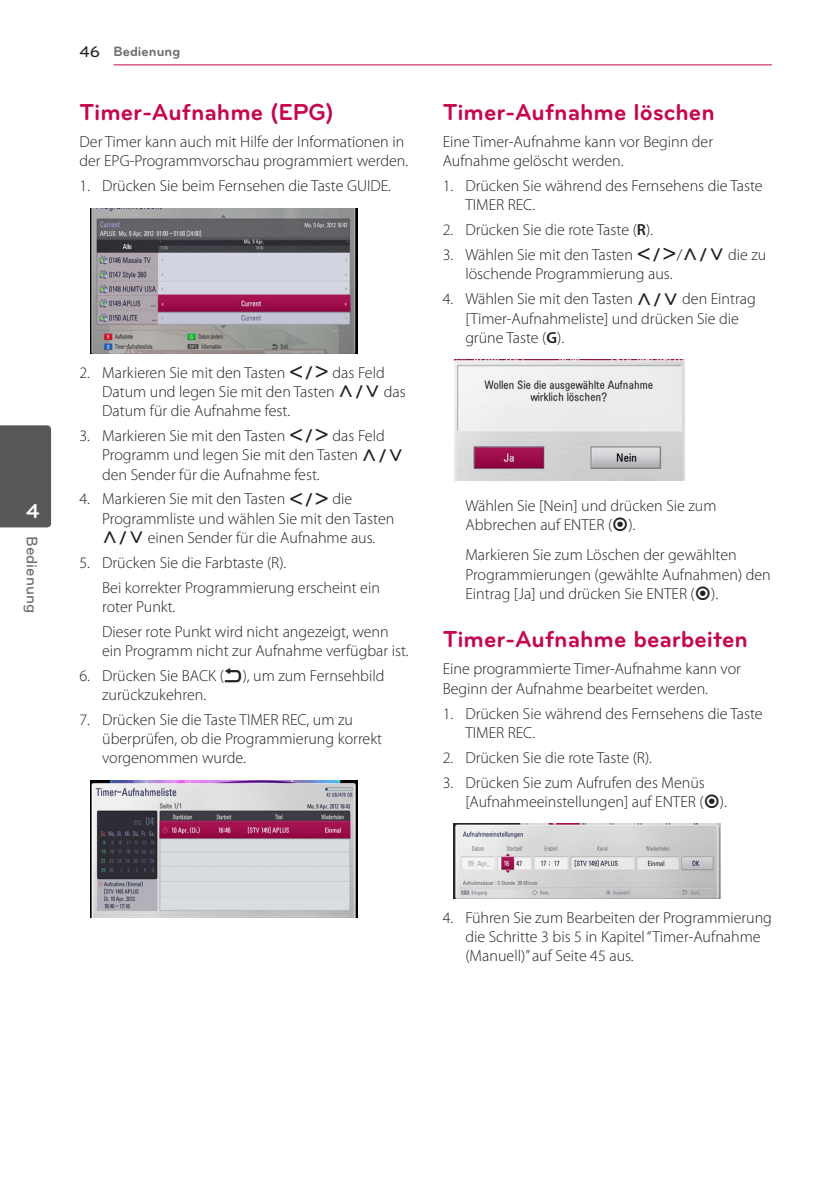
<style>
.page{position:relative;width:840px;height:1191px;background:#fff}
.page>*{position:absolute;margin:0;border:0;box-sizing:border-box;transform-origin:0 0}
.Title_2{font:700 24px "Bryant LG";color:#c50750}
.t1{font:700 21px "Bryant LG";color:#fff}
.Content_text_Num{font:300 16px/19.2px "Myriad Pro";color:#231f20}
.Content_text_Light{font:300 16px/19.2px "Myriad Pro";color:#231f20}
.t2{font:500 16px "Bryant LG";color:#6c6d70}
.t3{font:700 14px "Bryant LG";color:#6c6d70}
.s1{font-weight:500;font-size:16px;color:#231f20}
.s2{font-family:"UPSYS Common";font-weight:400}
.s3{font-family:"UPSYS Circled Number";font-weight:400}
.s4{font-weight:600}
</style>
<div class="page">
<hr style="left:113px;top:64px;width:658px;height:1px;background:#c50750">
<div style="left:0;top:425px;width:51px;height:102px;background:#57585a"></div>
<img style="left:91px;top:208px;width:266px;height:145px">
<img style="left:91px;top:780px;width:266px;height:137px">
<img style="left:454px;top:360px;width:230px;height:121px">
<img style="left:453px;top:824px;width:267px;height:74px">
<h2 class="t1" style="left:26px;top:498px;width:15px">4</h2>
<p class="t2" style="left:42px;top:536px;width:79px;rotate:90deg">Bedienung</p>
<p class="t3" style="left:79px;top:43px;width:102px"><span class="s1">46</span> Bedienung</p>
<p class="Title_2" style="left:79px;top:97px;width:256px">Timer-Aufnahme (EPG)</p>
<p class="Content_text_Light" style="left:79px;top:132px;width:330px">Der Timer kann auch mit Hilfe der Informationen in der EPG-Programmvorschau programmiert werden.</p>
<p class="Content_text_Num" style="left:79px;top:176px;width:313px">1. Drücken Sie beim Fernsehen die Taste GUIDE.</p>
<p class="Content_text_Num" style="left:102px;top:363px;width:305px;text-indent:-23px">2. Markieren Sie mit den Tasten <span class="s2">A/D</span> das Feld<br>Datum und legen Sie mit den Tasten <span class="s2">W/S</span> das<br>Datum für die Aufnahme fest.</p>
<p class="Content_text_Num" style="left:102px;top:426px;width:303px;text-indent:-23px">3. Markieren Sie mit den Tasten <span class="s2">A/D</span> das Feld<br>Programm und legen Sie mit den Tasten <span class="s2">W/S </span>den Sender für die Aufnahme fest.</p>
<p class="Content_text_Num" style="left:102px;top:489px;width:293px;text-indent:-23px">4. Markieren Sie mit den Tasten <span class="s2">A/D</span> die<br>Programmliste und wählen Sie mit den Tasten<br><span class="s2">W/S</span> einen Sender für die Aufnahme aus.</p>
<p class="Content_text_Num" style="left:79px;top:552px;width:208px">5. Drücken Sie die Farbtaste (R).</p>
<p class="Content_text_Num" style="left:102px;top:577px;width:279px">Bei korrekter Programmierung erscheint ein roter Punkt.</p>
<p class="Content_text_Num" style="left:102px;top:621px;width:308px">Dieser rote Punkt wird nicht angezeigt, wenn ein Programm nicht zur Aufnahme verfügbar ist.</p>
<p class="Content_text_Num" style="left:102px;top:665px;width:284px;text-indent:-23px">6. Drücken Sie BACK (<span class="s3">1</span>), um zum Fernsehbild zurückzukehren.</p>
<p class="Content_text_Num" style="left:102px;top:709px;width:281px;text-indent:-23px">7. Drücken Sie die Taste TIMER REC, um zu überprüfen, ob die Programmierung korrekt vorgenommen wurde.</p>
<p class="Title_2" style="left:442px;top:97px;width:273px">Timer-Aufnahme löschen</p>
<p class="Content_text_Light" style="left:442px;top:132px;width:272px">Eine Timer-Aufnahme kann vor Beginn der<br>Aufnahme gelöscht werden.</p>
<p class="Content_text_Num" style="left:465px;top:176px;width:298px;text-indent:-23px">1. Drücken Sie während des Fernsehens die Taste<br>TIMER REC.</p>
<p class="Content_text_Num" style="left:442px;top:220px;width:212px">2. Drücken Sie die rote Taste (<span class="s4">R</span>).</p>
<p class="Content_text_Num" style="left:465px;top:245px;width:302px;text-indent:-23px">3. Wählen Sie mit den Tasten <span class="s2">A/D</span>/<span class="s2">W/S</span> die zu löschende Programmierung aus.</p>
<p class="Content_text_Num" style="left:465px;top:289px;width:292px;text-indent:-23px">4. Wählen Sie mit den Tasten <span class="s2">W/S</span> den Eintrag [Timer-Aufnahmeliste] und drücken Sie die grüne Taste (<span class="s4">G</span>).</p>
<p class="Content_text_Num" style="left:465px;top:495px;width:252px">Wählen Sie [Nein] und drücken Sie zum<br>Abbrechen auf ENTER (<span class="s2">b</span>).</p>
<p class="Content_text_Num" style="left:465px;top:545px;width:307px">Markieren Sie zum Löschen der gewählten<br>Programmierungen (gewählte Aufnahmen) den<br>Eintrag [Ja] und drücken Sie ENTER (<span class="s2">b</span>).</p>
<p class="Title_2" style="left:442px;top:624px;width:306px">Timer-Aufnahme bearbeiten</p>
<p class="Content_text_Light" style="left:442px;top:659px;width:299px">Eine programmierte Timer-Aufnahme kann vor<br>Beginn der Aufnahme bearbeitet werden.</p>
<p class="Content_text_Num" style="left:465px;top:703px;width:298px;text-indent:-23px">1. Drücken Sie während des Fernsehens die Taste<br>TIMER REC.</p>
<p class="Content_text_Num" style="left:442px;top:747px;width:211px">2. Drücken Sie die rote Taste (R).</p>
<p class="Content_text_Num" style="left:465px;top:772px;width:263px;text-indent:-23px">3. Drücken Sie zum Aufrufen des Menüs [Aufnahmeeinstellungen] auf ENTER (<span class="s2">b</span>).</p>
<p class="Content_text_Num" style="left:465px;top:907px;width:308px;text-indent:-23px">4. Führen Sie zum Bearbeiten der Programmierung die Schritte 3 bis 5 in Kapitel “Timer-Aufnahme (Manuell)” auf Seite 45 aus.</p>
</div>
